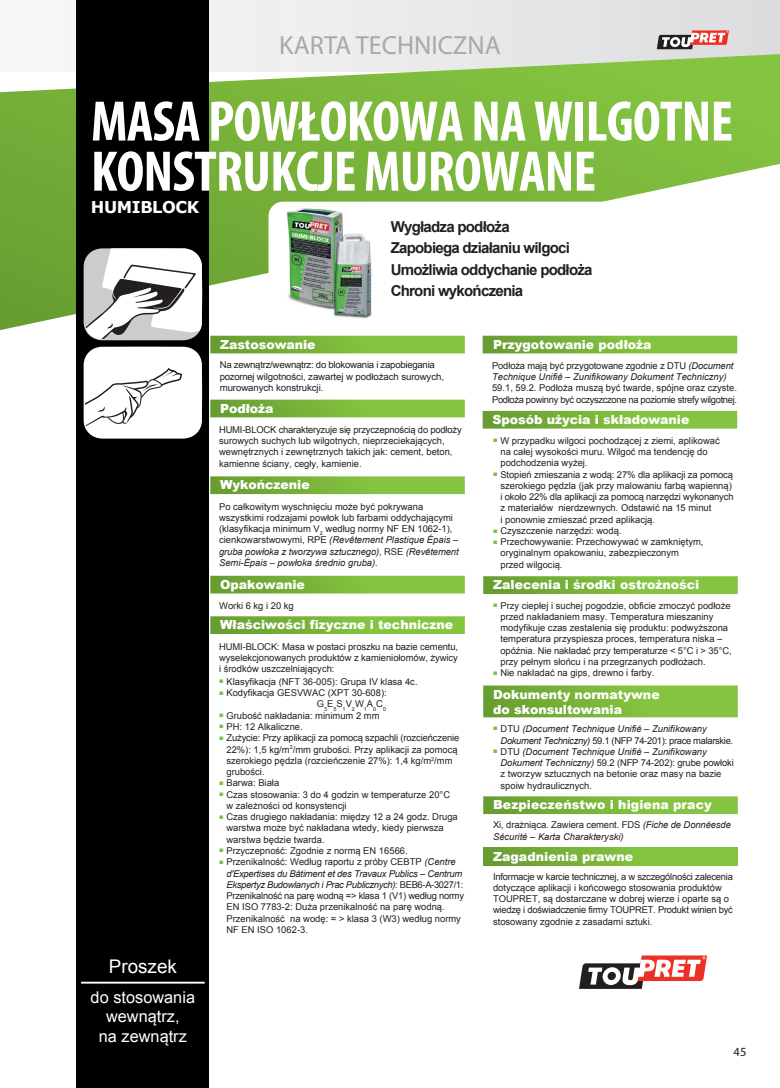
<style>
.page{position:relative;width:780px;height:1088px;background:#fff}
.page>*{position:absolute;margin:0;border:0;box-sizing:border-box;transform-origin:0 0}
.t1{font:700 condensed 57.62px/50.1px "Myriad Pro";letter-spacing:-.015em;color:#fff}
.t2{font:26.25px "Myriad Pro";color:#a8a9ad}
.t3{font:18.75px "Arial";color:#fff}
.t4{font:16.25px/19.5px "Arial";color:#fff;text-align:center}
.t5{font:700 16.25px "Verdana";letter-spacing:-.025em;color:#fff}
.t6{font:700 15px/21.2px "Arial";letter-spacing:-.05em;color:#231f20}
.t7{font:900 12.5px/15px "Arial";color:#fff}
.t8{font:12.5px "Myriad Pro";color:#231f20}
.t9{font:9.38px/11.2px "Arial";color:#231f20}
.t10{font:italic 9.38px "Arial";letter-spacing:-.025em;color:#231f20}
.t11{font:italic 9.38px/11.2px "Arial";color:#231f20}
.t12{font:9.38px "Arial";letter-spacing:-.025em;color:#231f20}
.t13{font:7.5px/11.2px "Arial";color:#79c143}
.s1{font-style:italic}
.s2{font-style:normal}
</style>
<div class="page">
<svg style="left:76px;top:0;width:704px;height:54px"></svg>
<svg style="left:656px;top:30px;width:73px;height:19px"></svg>
<svg style="left:0;top:54px;width:780px;height:276px"></svg>
<svg style="left:210px;top:336px;width:255px;height:17px;background:#7ab73b"></svg>
<svg style="left:482px;top:411px;width:255px;height:18px;background:#7eb83f"></svg>
<svg style="left:483px;top:576px;width:254px;height:18px;background:#7cb83e"></svg>
<svg style="left:483px;top:685px;width:254px;height:32px;background:#7db83e"></svg>
<svg style="left:210px;top:400px;width:255px;height:17px;background:#7ab73b"></svg>
<svg style="left:210px;top:476px;width:255px;height:18px;background:#7db83f"></svg>
<svg style="left:210px;top:576px;width:255px;height:17px;background:#7ab73b"></svg>
<svg style="left:483px;top:796px;width:254px;height:18px;background:#7db83f"></svg>
<svg style="left:483px;top:848px;width:254px;height:17px;background:#7ab63b"></svg>
<svg style="left:210px;top:616px;width:255px;height:18px;background:#7db83e"></svg>
<svg style="left:482px;top:336px;width:255px;height:17px;background:#7bb73b"></svg>
<svg style="left:579px;top:955px;width:128px;height:34px"></svg>
<div style="left:268px;top:202px;width:494px;height:115px;background:#fff;border-radius:14px"></div>
<div style="left:77px;top:0;width:132px;height:1088px;background:#000"></div>
<hr style="left:81px;top:982px;width:124px;height:1px;background:#fff">
<svg style="left:84px;top:248px;width:118px;height:92px;background:#cccccd"></svg>
<img style="left:281px;top:208px;width:102px;height:113px">
<svg style="left:84px;top:347px;width:118px;height:92px;background:#ededed"></svg>
<h2 class="t2" style="left:279px;top:29px;width:223px">KARTA TECHNICZNA</h2>
<p class="t1" style="left:91px;top:95px;width:643px">MASA POWŁOKOWA NA WILGOTNE<br>KONSTRUKCJE MUROWANE</p>
<p class="t5" style="left:91px;top:196px;width:110px">HUMIBLOCK</p>
<p class="t6" style="left:390px;top:217px;width:203px">Wygładza podłoża<br>Zapobiega działaniu wilgoci<br>Umożliwia oddychanie podłoża<br>Chroni wykończenia</p>
<p class="t3" style="left:109px;top:954px;width:70px">Proszek</p>
<p class="t4" style="left:91px;top:987px;width:106px">do stosowania wewnątrz,<br>na zewnątrz</p>
<p class="t7" style="left:220px;top:336px;width:97px">Zastosowanie</p>
<p class="t9" style="left:220px;top:359px;width:226px">Na zewnątrz/wewnątrz: do blokowania i zapobiegania pozornej wilgotności, zawartej w podłożach surowych, murowanych konstrukcji.</p>
<p class="t7" style="left:220px;top:400px;width:55px">Podłoża</p>
<p class="t9" style="left:219px;top:424px;width:244px">HUMI-BLOCK charakteryzuje się przyczepnością do podłoży surowych suchych lub wilgotnych, nieprzeciekających, wewnętrznych i zewnętrznych takich jak: cement, beton, kamienne ściany, cegły, kamienie.</p>
<p class="t7" style="left:220px;top:477px;width:91px">Wykończenie</p>
<p class="t9" style="left:219px;top:501px;width:241px">Po całkowitym wyschnięciu może być pokrywana wszystkimi rodzajami powłok lub farbami oddychającymi (klasyfikacja minimum V<sub>2</sub> według normy NF EN 1062-1), cienkowarstwowymi, RPE <span class="s1">(Revêtement Plastique Épais – gruba powłoka z tworzywa sztucznego)</span>, RSE <span class="s1">(Revêtement Semi-Épais – powłoka średnio gruba)</span>.</p>
<p class="t9" style="left:219px;top:600px;width:76px">Worki 6 kg i 20 kg</p>
<p class="t9" style="left:219px;top:641px;width:240px;text-align:justify">HUMI-BLOCK: Masa w postaci proszku na bazie cementu, wyselekcjonowanych produktów z kamieniołomów, żywicy i środków uszczelniających:</p>
<p class="t13" style="left:219px;top:675px;width:6px">■ ■</p>
<p class="t13" style="left:219px;top:709px;width:6px;text-align:justify">■ ■ ■</p>
<p class="t7" style="left:220px;top:576px;width:86px">Opakowanie</p>
<p class="t7" style="left:220px;top:617px;width:235px">Właściwości fizyczne i techniczne</p>
<p class="t9" style="left:226px;top:676px;width:193px">Klasyfikacja (NFT 36-005): Grupa IV klasa 4c.</p>
<p class="t9" style="left:226px;top:687px;width:162px">Kodyfikacja GESVWAC (XPT 30-608):</p>
<p class="t9" style="left:317px;top:699px;width:71px">G<sub>3</sub>E<sub>5</sub>S<sub>1</sub>V<sub>2</sub>W<sub>1</sub>A<sub>0</sub>C<sub>0</sub></p>
<p class="t9" style="left:226px;top:710px;width:154px">Grubość nakładania: minimum 2 mm</p>
<p class="t9" style="left:226px;top:721px;width:78px">PH: 12 Alkaliczne.</p>
<p class="t9" style="left:226px;top:732px;width:234px">Zużycie: Przy aplikacji za pomocą szpachli (rozcieńczenie</p>
<p class="t9" style="left:226px;top:744px;width:233px">22%): 1,5 kg/m<sup>2</sup>/mm grubości. Przy aplikacji za pomocą</p>
<p class="t9" style="left:226px;top:755px;width:227px">szerokiego pędzla (rozcieńczenie 27%): 1,4 kg/m<sup>2</sup>/mm</p>
<p class="t9" style="left:226px;top:766px;width:40px">grubości.</p>
<p class="t9" style="left:226px;top:777px;width:54px">Barwa: Biała</p>
<p class="t9" style="left:226px;top:789px;width:225px">Czas stosowania: 3 do 4 godzin w temperaturze 20°C</p>
<p class="t9" style="left:226px;top:800px;width:122px">w zależności od konsystencji</p>
<p class="t9" style="left:226px;top:811px;width:233px">Czas drugiego nakładania: między 12 a 24 godz. Druga</p>
<p class="t9" style="left:226px;top:822px;width:219px">warstwa może być nakładana wtedy, kiedy pierwsza</p>
<p class="t9" style="left:226px;top:834px;width:100px">warstwa będzie twarda.</p>
<p class="t9" style="left:226px;top:845px;width:183px">Przyczepność: Zgodnie z normą EN 16566.</p>
<p class="t9" style="left:226px;top:856px;width:231px">Przenikalność: Według raportu z próby CEBTP <span class="s1">(Centre</span></p>
<p class="t10" style="left:226px;top:867px;width:237px">d'Expertises du Bâtiment et des Travaux Publics – Centrum</p>
<p class="t10" style="left:226px;top:878px;width:238px">Ekspertyz Budowlanych i Prac Publicznych)<span class="s2">: BEB6-A-3027/1:</span></p>
<p class="t12" style="left:226px;top:889px;width:239px">Przenikalność na parę wodną =&gt; klasa 1 (V1) według normy</p>
<p class="t9" style="left:226px;top:901px;width:220px">EN ISO 7783-2: Duża przenikalność na parę wodną.</p>
<p class="t9" style="left:226px;top:913px;width:236px">Przenikalność na wodę: = &gt; klasa 3 (W3) według normy</p>
<p class="t9" style="left:226px;top:924px;width:83px">NF EN ISO 1062-3.</p>
<p class="t13" style="left:219px;top:776px;width:6px">■ ■</p>
<p class="t13" style="left:219px;top:810px;width:6px">■</p>
<p class="t13" style="left:219px;top:844px;width:6px">■ ■</p>
<p class="t7" style="left:493px;top:336px;width:160px">Przygotowanie podłoża</p>
<p class="t9" style="left:492px;top:360px;width:246px">Podłoża mają być przygotowane zgodnie z DTU <span class="s1">(Document Technique Unifié – Zunifikowany Dokument Techniczny)<br></span>59.1, 59.2. Podłoża muszą być twarde, spójne oraz czyste.<br>Podłoża powinny być oczyszczone na poziomie strefy wilgotnej.</p>
<p class="t7" style="left:492px;top:412px;width:198px">Sposób użycia i składowanie</p>
<p class="t13" style="left:493px;top:434px;width:6px">■</p>
<p class="t13" style="left:493px;top:468px;width:6px">■</p>
<p class="t9" style="left:500px;top:435px;width:235px">W przypadku wilgoci pochodzącej z ziemi, aplikować<br>na całej wysokości muru. Wilgoć ma tendencję do podchodzenia wyżej.<br>Stopień zmieszania z wodą: 27% dla aplikacji za pomocą szerokiego pędzla (jak przy malowaniu farbą wapienną) i około 22% dla aplikacji za pomocą narzędzi wykonanych z materiałów nierdzewnych. Odstawić na 15 minut<br>i ponownie zmieszać przed aplikacją.<br>Czyszczenie narzędzi: wodą.<br>Przechowywanie: Przechowywać w zamkniętym, oryginalnym opakowaniu, zabezpieczonym<br>przed wilgocią.</p>
<p class="t13" style="left:493px;top:524px;width:6px">■ ■</p>
<p class="t7" style="left:493px;top:577px;width:208px">Zalecenia i środki ostrożności</p>
<p class="t9" style="left:500px;top:600px;width:233px">Przy ciepłej i suchej pogodzie, obficie zmoczyć podłoże przed nakładaniem masy. Temperatura mieszaniny modyfikuje czas zestalenia się produktu: podwyższona temperatura przyspiesza proces, temperatura niska – opóźnia. Nie nakładać przy temperaturze &lt; 5°C i &gt; 35°C, przy pełnym słońcu i na przegrzanych podłożach.<br>Nie nakładać na gips, drewno i farby.</p>
<p class="t13" style="left:493px;top:599px;width:6px">■</p>
<p class="t13" style="left:493px;top:666px;width:6px">■</p>
<p class="t7" style="left:493px;top:686px;width:168px">Dokumenty normatywne do skonsultowania</p>
<p class="t9" style="left:500px;top:723px;width:235px">DTU <span class="s1">(Document Technique Unifié – Zunifikowany Dokument Techniczny)</span> 59.1 (NFP 74-201): prace malarskie.<br>DTU <span class="s1">(Document Technique Unifié – Zunifikowany Dokument Techniczny)</span> 59.2 (NFP 74-202): grube powłoki z tworzyw sztucznych na betonie oraz masy na bazie spoiw hydraulicznych.</p>
<p class="t7" style="left:493px;top:797px;width:220px">Bezpieczeństwo i higiena pracy</p>
<p class="t11" style="left:493px;top:819px;width:239px"><span class="s2">Xi, drażniąca. Zawiera cement. FDS</span> (Fiche de Donnéesde<br>Sécurité – Karta Charakteryski)</p>
<p class="t7" style="left:493px;top:848px;width:142px">Zagadnienia prawne</p>
<p class="t13" style="left:493px;top:722px;width:6px">■</p>
<p class="t13" style="left:493px;top:745px;width:6px">■</p>
<p class="t9" style="left:493px;top:871px;width:241px">Informacje w karcie technicznej, a w szczególności zalecenia dotyczące aplikacji i końcowego stosowania produktów TOUPRET, są dostarczane w dobrej wierze i oparte są o wiedzę i doświadczenie firmy TOUPRET. Produkt winien być stosowany zgodnie z zasadami sztuki.</p>
<h3 class="t8" style="left:733px;top:1044px;width:14px">45</h3>
</div>
